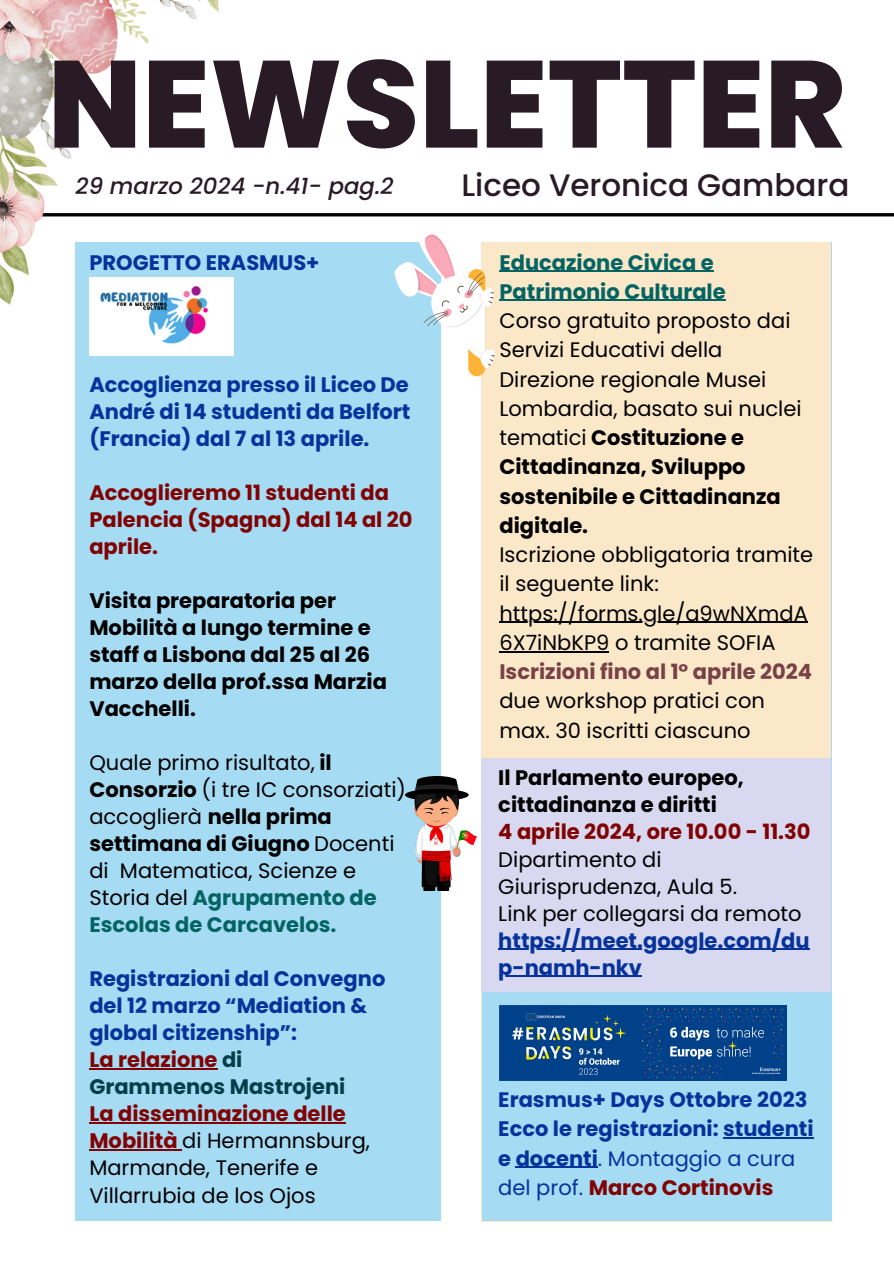
<style>
.page{position:relative;width:894px;height:1264px;background:#fff}
.page>*{position:absolute;margin:0;border:0;box-sizing:border-box;transform-origin:0 0}
.t1{font:800 123.45px "Poppins";color:#291b25}
.t2{font:500 31.05px "Poppins";color:#291b25}
.t3{font:italic 500 22.8px "Poppins";color:#291b25}
.t4{font:21px/27px "Poppins";color:#000}
.t5{font:700 21px/27px "Poppins";color:#06339b}
.t6{font:700 21px/27px "Poppins";color:#000}
.t7{font:700 21px/27px "Poppins";color:#810202}
.t8{font:700 21px/29.2px "Poppins";color:#046463}
.t9{font:700 21px "Poppins";color:#784146}
.s1{font-weight:700}
.s2{font-weight:700;color:#046463}
.s3{color:#810202}
.s4{color:#033f49}
.s5{font-weight:700;color:#810202}
.s6{color:#020202}
.s7{font-weight:400}
</style>
<div class="page">
<hr style="left:0;top:213px;width:893px;height:3px;background:#000">
<div style="left:75px;top:242px;width:365px;height:978px;background:#a6dbf4"></div>
<img style="left:89px;top:304px;width:144px;height:51px">
<div style="left:481px;top:242px;width:350px;height:978px;background:#a6dbf4"></div>
<div style="left:481px;top:242px;width:349px;height:516px;background:#fbe8c9"></div>
<div style="left:481px;top:758px;width:349px;height:234px;background:#d8d9f0"></div>
<img style="left:499px;top:1005px;width:287px;height:75px">
<div style="left:468px;top:269px;width:17px;height:107px;background:#ffb336;border-radius:9px"></div>
<svg style="left:394px;top:234px;width:100px;height:134px"></svg>
<img style="left:0;top:0;width:339px;height:304px">
<img style="left:405px;top:776px;width:71px;height:114px">
<hr style="left:89px;top:1068px;width:128px;height:1px;background:#810202">
<hr style="left:89px;top:1122px;width:257px;height:1px;background:#810202">
<hr style="left:89px;top:1149px;width:93px;height:1px;background:#810202">
<hr style="left:723px;top:1137px;width:90px;height:1px;background:#06339b">
<hr style="left:515px;top:1166px;width:82px;height:1px;background:#06339b">
<hr style="left:499px;top:271px;width:214px;height:1px;background:#046463">
<hr style="left:499px;top:300px;width:226px;height:1px;background:#046463">
<hr style="left:499px;top:622px;width:308px;height:1px;background:#000">
<hr style="left:499px;top:651px;width:110px;height:1px;background:#000">
<hr style="left:498px;top:948px;width:311px;height:1px;background:#06339b">
<hr style="left:498px;top:975px;width:144px;height:1px;background:#06339b">
<h1 class="t1" style="left:48px;top:18px;width:799px">NEWSLETTER</h1>
<p class="t3" style="left:75px;top:170px;width:319px">29 marzo 2024 -n.41- pag.2</p>
<h2 class="t2" style="left:461px;top:164px;width:389px">Liceo Veronica Gambara</h2>
<p class="t5" style="left:89px;top:249px;width:231px">PROGETTO ERASMUS+</p>
<p class="t5" style="left:89px;top:371px;width:322px;text-align:justify">Accoglienza presso il Liceo De André di 14 studenti da Belfort (Francia) dal 7 al 13 aprile.</p>
<p class="t7" style="left:89px;top:479px;width:324px">Accoglieremo 11 studenti da<br>Palencia (Spagna) dal 14 al 20 aprile.</p>
<p class="t6" style="left:89px;top:587px;width:299px">Visita preparatoria per<br>Mobilità a lungo termine e staff a Lisbona dal 25 al 26 marzo della prof.ssa Marzia<br>Vacchelli.</p>
<p class="t4" style="left:89px;top:749px;width:318px">Quale primo risultato, <span class="s1">il<br>Consorzio</span> (i tre IC consorziati) accoglierà <span class="s1">nella prima settimana di Giugno</span> Docenti di Matematica, Scienze e<br>Storia del <span class="s2">Agrupamento de<br>Escolas de Carcavelos.</span></p>
<p class="t5" style="left:89px;top:965px;width:297px">Registrazioni dal Convegno del 12 marzo “Mediation &amp; global citizenship”:<br><span class="s3">La relazione</span> <span class="s4">di<br>Grammenos Mastrojeni</span></p>
<p class="t4" style="left:89px;top:1100px;width:282px"><span class="s5">La disseminazione delle<br>Mobilità</span> <span class="s6">di</span> Hermannsburg,<br>Marmande, Tenerife e<br>Villarrubia de los Ojos</p>
<p class="t8" style="left:499px;top:247px;width:228px">Educazione Civica e<br>Patrimonio Culturale</p>
<p class="t4" style="left:499px;top:306px;width:303px;line-height:29.2px">Corso gratuito proposto dai<br>Servizi Educativi della<br>Direzione regionale Musei<br>Lombardia, basato sui nuclei tematici <span class="s1">Costituzione e<br>Cittadinanza, Sviluppo sostenibile e Cittadinanza digitale.</span></p>
<p class="t4" style="left:499px;top:540px;width:315px;line-height:29.2px">Iscrizione obbligatoria tramite il seguente link: https://forms.gle/a9wNXmdA<br>6X7iNbKP9 o tramite SOFIA</p>
<p class="t9" style="left:499px;top:657px;width:314px">Iscrizioni fino al 1° aprile 2024</p>
<p class="t4" style="left:499px;top:686px;width:267px;line-height:29.2px">due workshop pratici con max. 30 iscritti ciascuno</p>
<p class="t6" style="left:498px;top:764px;width:247px">Il Parlamento europeo, cittadinanza e diritti</p>
<p class="t7" style="left:498px;top:818px;width:313px">4 aprile 2024, ore 10.00 - 11.30</p>
<p class="t4" style="left:498px;top:845px;width:305px">Dipartimento di<br>Giurisprudenza, Aula 5.<br>Link per collegarsi da remoto</p>
<p class="t5" style="left:498px;top:926px;width:313px">https://meet.google.com/du p-namh-nkv</p>
<p class="t5" style="left:498px;top:1084px;width:317px;line-height:29.2px">Erasmus+ Days Ottobre 2023<br>Ecco le registrazioni: studenti e docenti<span class="s7">. Montaggio a cura del prof.</span> <span class="s3">Marco Cortinovis</span></p>
</div>
